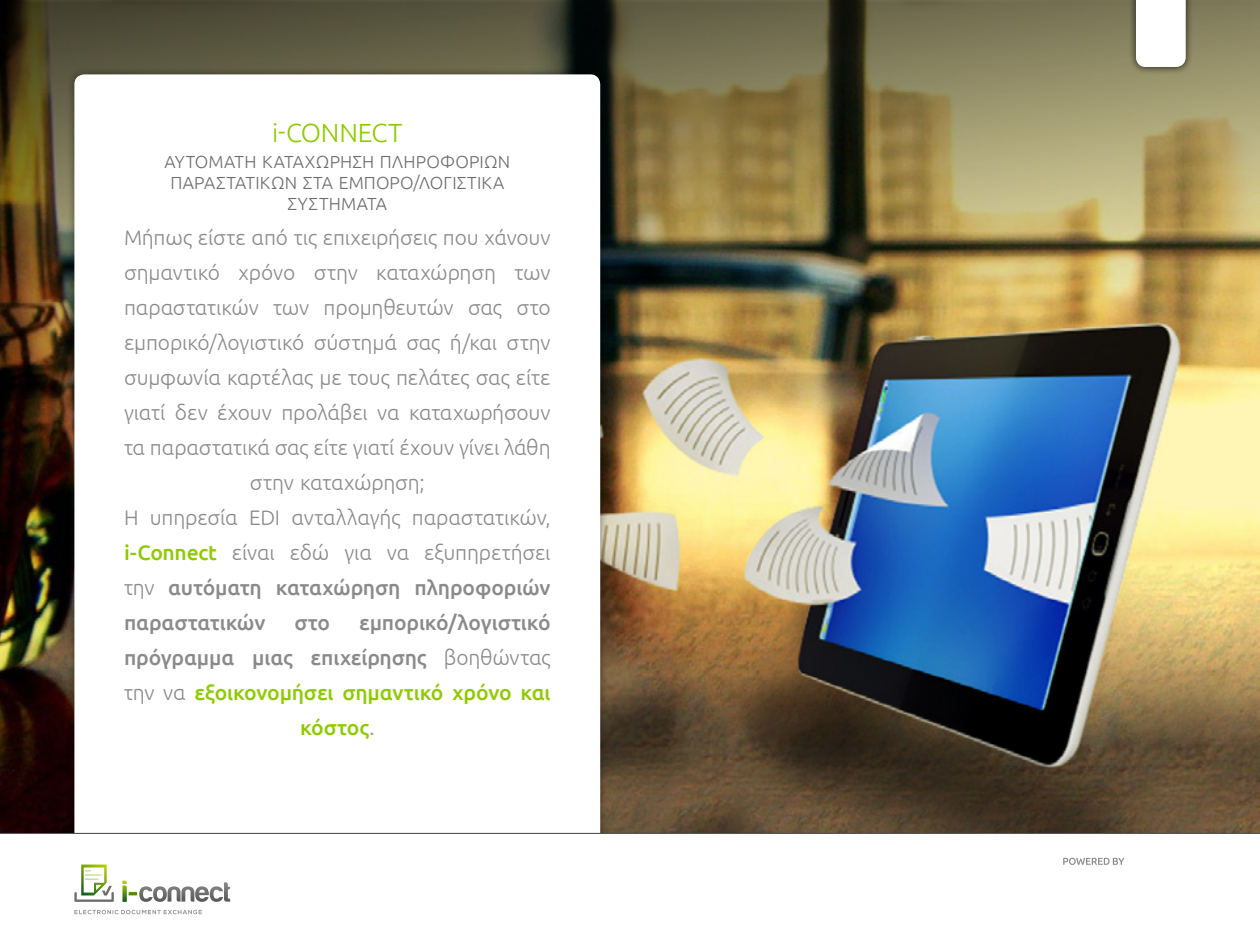
<style>
.page{position:relative;width:1260px;height:945px;background:#fff}
.page>*{position:absolute;margin:0;border:0;box-sizing:border-box;transform-origin:0 0}
.t1{font:300 26.25px "Ubuntu";letter-spacing:-.01em;color:#8fc900}
.t2{font:300 21px "Ubuntu";letter-spacing:-.01em;color:#8a8a8a}
.t3{font:500 21px "Ubuntu";letter-spacing:-.005em;color:#8a8a8a}
.t4{font:500 21px "Ubuntu";letter-spacing:-.005em;color:#8fc900}
.t5{font:300 17.5px/21px "Ubuntu";letter-spacing:.01em;color:#6d6d6d;text-align:center}
.s1{font-weight:500;color:#8fc900}
.s2{font-weight:300}
.s3{font-weight:300;color:#8a8a8a}
</style>
<div class="page">
<img style="left:0;top:0;width:1260px;height:833px">
<div style="left:1129px;top:0;width:64px;height:74px;background:#000;opacity:.4"></div>
<svg style="left:1136px;top:0;width:50px;height:67px"></svg>
<div style="left:67px;top:67px;width:541px;height:878px;background:#000;opacity:.4"></div>
<svg style="left:74px;top:74px;width:526px;height:759px"></svg>
<div style="left:0;top:834px;width:1260px;height:111px;background:#fff"></div>
<hr style="left:0;top:833px;width:1260px;height:1px;background:#414042">
<svg style="left:1063px;top:858px;width:61px;height:7px"></svg>
<svg style="left:122px;top:881px;width:108px;height:21px"></svg>
<svg style="left:74px;top:910px;width:128px;height:4px"></svg>
<svg style="left:74px;top:865px;width:40px;height:37px"></svg>
<p class="t1" style="left:272px;top:117px;width:132px">i-CONNECT</p>
<p class="t5" style="left:165px;top:151px;width:347px">ΑΥΤΟΜΑΤΗ ΚΑΤΑΧΩΡΗΣΗ ΠΛΗΡΟΦΟΡΙΩΝ<br>ΠΑΡΑΣΤΑΤΙΚΩΝ ΣΤΑ ΕΜΠΟΡΟ/ΛΟΓΙΣΤΙΚΑ<br>ΣΥΣΤΗΜΑΤΑ</p>
<p class="t2" style="left:124px;top:225px;width:428px">Μήπως είστε από τις επιχειρήσεις που χάνουν</p>
<p class="t2" style="left:124px;top:260px;width:428px">σημαντικό χρόνο στην καταχώρηση των</p>
<p class="t2" style="left:124px;top:295px;width:428px">παραστατικών των προμηθευτών σας στο</p>
<p class="t2" style="left:124px;top:330px;width:428px">εμπορικό/λογιστικό σύστημά σας ή/και στην</p>
<p class="t2" style="left:124px;top:365px;width:428px">συμφωνία καρτέλας με τους πελάτες σας είτε</p>
<p class="t2" style="left:124px;top:400px;width:428px">γιατί δεν έχουν προλάβει να καταχωρήσουν</p>
<p class="t2" style="left:124px;top:435px;width:428px">τα παραστατικά σας είτε γιατί έχουν γίνει λάθη</p>
<p class="t2" style="left:250px;top:470px;width:176px">στην καταχώρηση;</p>
<p class="t2" style="left:124px;top:505px;width:428px">Η υπηρεσία EDI ανταλλαγής παραστατικών,</p>
<p class="t2" style="left:124px;top:540px;width:428px"><span class="s1">i-Connect</span> είναι εδώ για να εξυπηρετήσει</p>
<p class="t3" style="left:124px;top:574px;width:428px"><span class="s2">την</span> αυτόματη καταχώρηση πληροφοριών</p>
<p class="t3" style="left:124px;top:609px;width:143px">παραστατικών</p>
<p class="t3" style="left:294px;top:609px;width:37px">στο</p>
<p class="t3" style="left:359px;top:609px;width:193px">εμπορικό/λογιστικό</p>
<p class="t3" style="left:124px;top:645px;width:428px">πρόγραμμα μιας επιχείρησης <span class="s2">βοηθώντας</span></p>
<p class="t4" style="left:124px;top:680px;width:428px"><span class="s3">την να</span> εξοικονομήσει σημαντικό χρόνο και</p>
<p class="t4" style="left:300px;top:715px;width:76px">κόστος<span class="s3">.</span></p>
</div>
